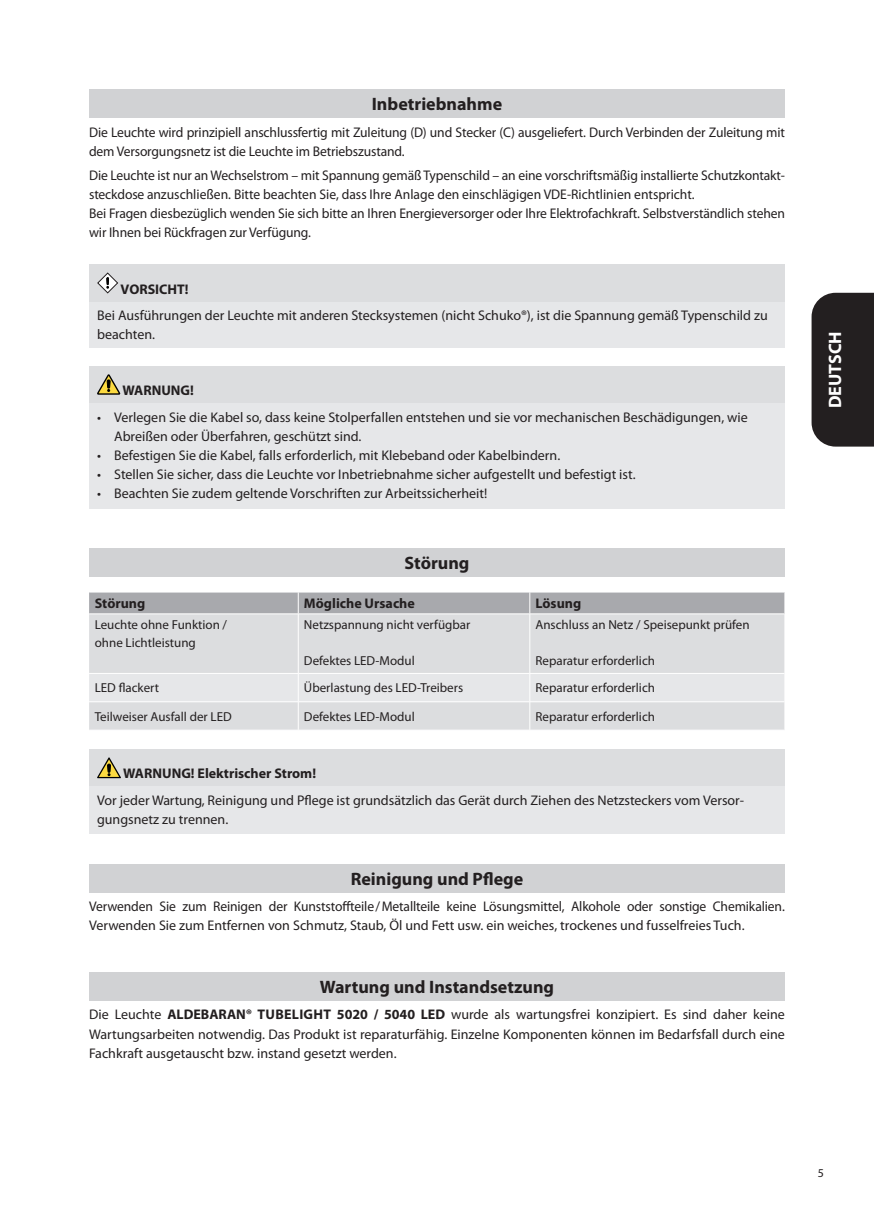
<style>
.page{position:relative;width:874px;height:1225px;background:#fff}
.page>*{position:absolute;margin:0;border:0;box-sizing:border-box;transform-origin:0 0}
.t1{font:700 18px "Myriad Pro";color:#231f20}
.t2{font:700 18px "Myriad Pro";color:#fff}
.t3{font:14px/19px "Myriad Pro";color:#231f20}
.t4{font:700 14px "Myriad Pro";color:#231f20}
.t5{font:13px/18px "Myriad Pro";color:#231f20}
.t6{font:12px "Myriad Pro";color:#231f20}
.s1{font-weight:700}
</style>
<div class="page">
<div style="left:811px;top:293px;width:62px;height:153px;background:#231f20"></div>
<div style="left:89px;top:89px;width:695px;height:29px;background:#d1d2d4"></div>
<div style="left:89px;top:264px;width:695px;height:38px;background:#dcdddf"></div>
<div style="left:89px;top:302px;width:695px;height:45px;background:#e6e7e9"></div>
<svg style="left:97px;top:272px;width:21px;height:22px"></svg>
<div style="left:89px;top:366px;width:695px;height:38px;background:#dcdddf"></div>
<div style="left:89px;top:404px;width:695px;height:105px;background:#e6e7e9"></div>
<svg style="left:97px;top:374px;width:24px;height:21px"></svg>
<div style="left:89px;top:548px;width:695px;height:29px;background:#d1d2d4"></div>
<div style="left:89px;top:614px;width:695px;height:59px;background:#dcdddf"></div>
<div style="left:89px;top:592px;width:695px;height:21px;background:#a8a9ad"></div>
<hr style="left:298px;top:614px;width:1px;height:59px;background:#fff">
<hr style="left:529px;top:614px;width:1px;height:59px;background:#fff">
<svg style="left:89px;top:674px;width:695px;height:56px"></svg>
<div style="left:89px;top:749px;width:695px;height:37px;background:#dcdddf"></div>
<div style="left:89px;top:786px;width:695px;height:47px;background:#e6e7e9"></div>
<svg style="left:97px;top:757px;width:24px;height:21px"></svg>
<div style="left:89px;top:864px;width:695px;height:28px;background:#d1d2d4"></div>
<div style="left:89px;top:972px;width:695px;height:28px;background:#d1d2d4"></div>
<p class="t1" style="left:371px;top:92px;width:132px">Inbetriebnahme</p>
<p class="t3" style="left:89px;top:122px;width:697px">Die Leuchte wird prinzipiell anschlussfertig mit Zuleitung (D) und Stecker (C) ausgeliefert. Durch Verbinden der Zuleitung mit dem Versorgungsnetz ist die Leuchte im Betriebszustand.</p>
<p class="t3" style="left:89px;top:166px;width:697px">Die Leuchte ist nur an Wechselstrom – mit Spannung gemäß Typenschild – an eine vorschriftsmäßig installierte Schutzkontakt&shy;steckdose anzuschließen. Bitte beachten Sie, dass Ihre Anlage den einschlägigen VDE-Richtlinien entspricht.<br>Bei Fragen diesbezüglich wenden Sie sich bitte an Ihren Energieversorger oder Ihre Elektrofachkraft. Selbstverständlich stehen wir Ihnen bei Rückfragen zur Verfügung.</p>
<p class="t4" style="left:120px;top:280px;width:70px">VORSICHT!</p>
<p class="t3" style="left:97px;top:306px;width:672px">Bei Ausführungen der Leuchte mit anderen Stecksystemen (nicht Schuko®), ist die Spannung gemäß Typenschild zu beachten.</p>
<p class="t4" style="left:122px;top:381px;width:73px">WARNUNG!</p>
<p class="t3" style="left:114px;top:408px;width:635px;text-indent:-17px">• Verlegen Sie die Kabel so, dass keine Stolperfallen entstehen und sie vor mechanischen Beschädigungen, wie<br>Abreißen oder Überfahren, geschützt sind.</p>
<p class="t3" style="left:97px;top:446px;width:464px">• Befestigen Sie die Kabel, falls erforderlich, mit Klebeband oder Kabelbindern.</p>
<p class="t3" style="left:97px;top:465px;width:539px">• Stellen Sie sicher, dass die Leuchte vor Inbetriebnahme sicher aufgestellt und befestigt ist.</p>
<p class="t3" style="left:97px;top:484px;width:391px">• Beachten Sie zudem geltende Vorschriften zur Arbeitssicherheit!</p>
<p class="t1" style="left:404px;top:551px;width:66px">Störung</p>
<p class="t4" style="left:95px;top:594px;width:52px">Störung</p>
<p class="t4" style="left:304px;top:594px;width:112px">Mögliche Ursache</p>
<p class="t4" style="left:535px;top:594px;width:47px">Lösung</p>
<p class="t5" style="left:95px;top:616px;width:134px">Leuchte ohne Funktion / ohne Lichtleistung</p>
<p class="t5" style="left:304px;top:616px;width:168px">Netzspannung nicht verfügbar</p>
<p class="t5" style="left:304px;top:652px;width:112px">Defektes LED-Modul</p>
<p class="t5" style="left:535px;top:616px;width:215px">Anschluss an Netz / Speisepunkt prüfen</p>
<p class="t5" style="left:535px;top:652px;width:121px">Reparatur erforderlich</p>
<p class="t5" style="left:95px;top:679px;width:66px">LED flackert</p>
<p class="t5" style="left:304px;top:679px;width:161px">Überlastung des LED-Treibers</p>
<p class="t5" style="left:535px;top:679px;width:121px">Reparatur erforderlich</p>
<p class="t5" style="left:95px;top:707px;width:138px">Teilweiser Ausfall der LED</p>
<p class="t5" style="left:304px;top:707px;width:112px">Defektes LED-Modul</p>
<p class="t5" style="left:535px;top:707px;width:121px">Reparatur erforderlich</p>
<p class="t4" style="left:123px;top:764px;width:194px">WARNUNG! Elektrischer Strom!</p>
<p class="t3" style="left:97px;top:790px;width:648px">Vor jeder Wartung, Reinigung und Pflege ist grundsätzlich das Gerät durch Ziehen des Netzsteckers vom Versor&shy;gungsnetz zu trennen.</p>
<p class="t1" style="left:350px;top:867px;width:174px">Reinigung und Pflege</p>
<p class="t3" style="left:89px;top:897px;width:697px">Verwenden Sie zum Reinigen der Kunststoffteile / Metallteile keine Lösungsmittel, Alkohole oder sonstige Chemikalien.<br>Verwenden Sie zum Entfernen von Schmutz, Staub, Öl und Fett usw. ein weiches, trockenes und fusselfreies Tuch.</p>
<p class="t1" style="left:320px;top:975px;width:236px">Wartung und Instandsetzung</p>
<p class="t3" style="left:89px;top:1005px;width:697px;text-align:justify">Die Leuchte <span class="s1">ALDEBARAN® TUBELIGHT 5020 / 5040 LED</span> wurde als wartungsfrei konzipiert. Es sind daher keine Wartungsarbeiten notwendig. Das Produkt ist reparaturfähig. Einzelne Komponenten können im Bedarfsfall durch eine Fachkraft ausgetauscht bzw. instand gesetzt werden.</p>
<p class="t2" style="left:822px;top:408px;width:78px;rotate:-90deg">DEUTSCH</p>
<p class="t6" style="left:817px;top:1165px;width:8px">5</p>
</div>
